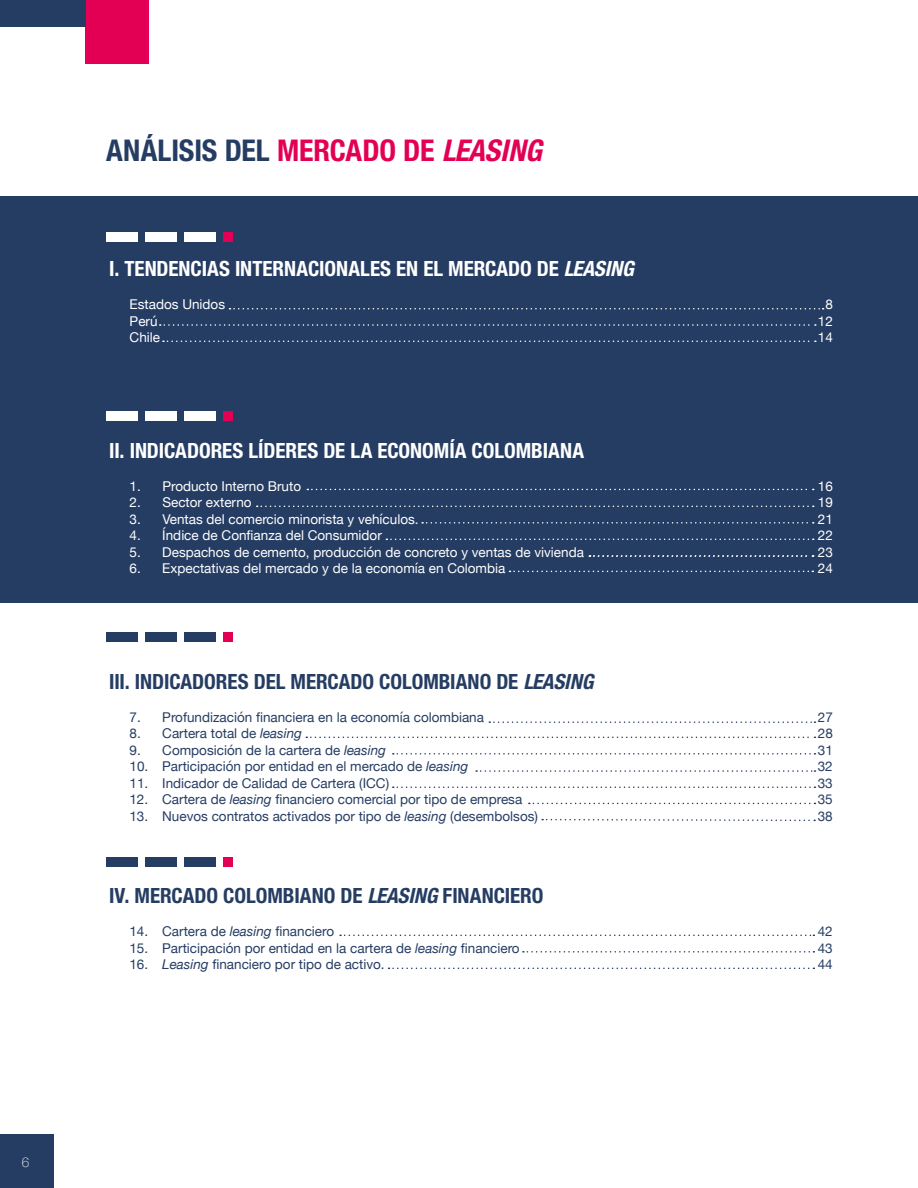
<style>
.page{position:relative;width:918px;height:1188px;background:#fff}
.page>*{position:absolute;margin:0;border:0;box-sizing:border-box;transform-origin:0 0}
.t1{font:700 condensed 30px "Helvetica Neue LT Std";letter-spacing:-.005em;color:#263d63}
.t2{font:700 condensed 21px "Helvetica Neue LT Std";color:#fff}
.t3{font:700 condensed 21px "Helvetica Neue LT Std";color:#263d63}
.t4{font:13.5px "Helvetica Neue";color:#263d63}
.t5{font:13.5px "Helvetica Neue";color:#fff}
.t6{font:100 13.5px "Helvetica Neue";color:#fff}
.s1{color:#e30054}
.s2{font-style:italic;color:#e30054}
.s3{font-style:italic}
</style>
<div class="page">
<div style="left:0;top:1134px;width:54px;height:54px;background:#263d63"></div>
<div style="left:0;top:196px;width:918px;height:407px;background:#263d63"></div>
<div style="left:85px;top:0;width:64px;height:64px;background:#e30054"></div>
<div style="left:0;top:0;width:85px;height:27px;background:#263d63"></div>
<div style="left:107px;top:232px;width:31px;height:10px;background:#fff"></div>
<div style="left:145px;top:232px;width:32px;height:10px;background:#fff"></div>
<div style="left:184px;top:232px;width:31px;height:10px;background:#fff"></div>
<div style="left:223px;top:232px;width:10px;height:10px;background:#e30054"></div>
<div style="left:107px;top:411px;width:31px;height:10px;background:#fff"></div>
<div style="left:145px;top:411px;width:32px;height:10px;background:#fff"></div>
<div style="left:184px;top:411px;width:31px;height:10px;background:#fff"></div>
<div style="left:223px;top:411px;width:10px;height:10px;background:#e30054"></div>
<div style="left:107px;top:632px;width:31px;height:10px;background:#263d63"></div>
<div style="left:145px;top:632px;width:32px;height:10px;background:#263d63"></div>
<div style="left:184px;top:632px;width:31px;height:10px;background:#263d63"></div>
<div style="left:223px;top:632px;width:10px;height:10px;background:#e30054"></div>
<div style="left:107px;top:857px;width:31px;height:10px;background:#263d63"></div>
<div style="left:145px;top:857px;width:32px;height:10px;background:#263d63"></div>
<div style="left:184px;top:857px;width:31px;height:10px;background:#263d63"></div>
<div style="left:223px;top:857px;width:10px;height:10px;background:#e30054"></div>
<svg style="left:160px;top:324px;width:656px;height:2px"></svg>
<svg style="left:163px;top:341px;width:653px;height:1px"></svg>
<svg style="left:230px;top:308px;width:594px;height:1px"></svg>
<svg style="left:307px;top:489px;width:507px;height:1px"></svg>
<svg style="left:257px;top:506px;width:557px;height:1px"></svg>
<svg style="left:422px;top:522px;width:392px;height:2px"></svg>
<svg style="left:386px;top:539px;width:428px;height:1px"></svg>
<svg style="left:589px;top:555px;width:225px;height:2px"></svg>
<svg style="left:489px;top:721px;width:327px;height:2px"></svg>
<svg style="left:306px;top:737px;width:509px;height:1px"></svg>
<svg style="left:393px;top:753px;width:422px;height:2px"></svg>
<svg style="left:476px;top:770px;width:339px;height:2px"></svg>
<svg style="left:393px;top:786px;width:422px;height:2px"></svg>
<svg style="left:529px;top:803px;width:286px;height:1px"></svg>
<svg style="left:340px;top:935px;width:474px;height:1px"></svg>
<svg style="left:522px;top:951px;width:293px;height:2px"></svg>
<svg style="left:542px;top:818px;width:273px;height:4px"></svg>
<svg style="left:509px;top:571px;width:304px;height:1px"></svg>
<svg style="left:387px;top:968px;width:428px;height:1px"></svg>
<p class="t6" style="left:22px;top:1152px;width:9px">6</p>
<h1 class="t1" style="left:106px;top:132px;width:437px">ANÁLISIS DEL <span class="s1">MERCADO DE</span> <span class="s2">LEASING</span></h1>
<h2 class="t2" style="left:109px;top:256px;width:526px">I. TENDENCIAS INTERNACIONALES EN EL MERCADO DE <span class="s3">LEASING</span></h2>
<p class="t5" style="left:130px;top:295px;width:97px">Estados Unidos</p>
<p class="t5" style="left:825px;top:295px;width:9px">8</p>
<p class="t5" style="left:130px;top:311px;width:29px">Perú</p>
<p class="t5" style="left:818px;top:311px;width:17px">12</p>
<p class="t5" style="left:130px;top:328px;width:32px">Chile</p>
<p class="t5" style="left:818px;top:328px;width:17px">14</p>
<h2 class="t2" style="left:109px;top:437px;width:476px">II. INDICADORES LÍDERES DE LA ECONOMÍA COLOMBIANA</h2>
<p class="t5" style="left:130px;top:476px;width:173px">1. Producto Interno Bruto</p>
<p class="t5" style="left:818px;top:476px;width:17px">16</p>
<p class="t5" style="left:130px;top:493px;width:123px">2. Sector externo</p>
<p class="t5" style="left:818px;top:493px;width:17px">19</p>
<p class="t5" style="left:130px;top:509px;width:291px">3. Ventas del comercio minorista y vehículos.</p>
<p class="t5" style="left:818px;top:509px;width:17px">21</p>
<p class="t5" style="left:130px;top:526px;width:254px">4. Índice de Confianza del Consumidor</p>
<p class="t5" style="left:818px;top:526px;width:17px">22</p>
<p class="t5" style="left:130px;top:542px;width:456px">5. Despachos de cemento, producción de concreto y ventas de vivienda</p>
<p class="t5" style="left:818px;top:542px;width:17px">23</p>
<p class="t5" style="left:130px;top:558px;width:377px">6. Expectativas del mercado y de la economía en Colombia</p>
<p class="t5" style="left:818px;top:558px;width:17px">24</p>
<h2 class="t3" style="left:109px;top:668px;width:486px">III. INDICADORES DEL MERCADO COLOMBIANO DE <span class="s3">LEASING</span></h2>
<p class="t4" style="left:130px;top:707px;width:356px">7. Profundización financiera en la economía colombiana</p>
<p class="t4" style="left:818px;top:707px;width:17px">27</p>
<p class="t4" style="left:130px;top:723px;width:174px">8. Cartera total de <span class="s3">leasing</span></p>
<p class="t4" style="left:818px;top:723px;width:17px">28</p>
<p class="t4" style="left:130px;top:740px;width:258px">9. Composición de la cartera de <span class="s3">leasing</span></p>
<p class="t4" style="left:818px;top:740px;width:17px">31</p>
<p class="t4" style="left:130px;top:756px;width:340px">10. Participación por entidad en el mercado de <span class="s3">leasing</span></p>
<p class="t4" style="left:818px;top:756px;width:17px">32</p>
<p class="t4" style="left:129px;top:773px;width:261px">11. Indicador de Calidad de Cartera (ICC)</p>
<p class="t4" style="left:818px;top:773px;width:17px">33</p>
<p class="t4" style="left:129px;top:789px;width:394px">12. Cartera de <span class="s3">leasing</span> financiero comercial por tipo de empresa</p>
<p class="t4" style="left:818px;top:789px;width:17px">35</p>
<p class="t4" style="left:129px;top:806px;width:410px">13. Nuevos contratos activados por tipo de <span class="s3">leasing</span> (desembolsos)</p>
<p class="t4" style="left:818px;top:806px;width:17px">38</p>
<h2 class="t3" style="left:109px;top:883px;width:436px">IV. MERCADO COLOMBIANO DE <span class="s3">LEASING</span> FINANCIERO</h2>
<p class="t4" style="left:129px;top:921px;width:206px">14. Cartera de <span class="s3">leasing</span> financiero</p>
<p class="t4" style="left:818px;top:921px;width:17px">42</p>
<p class="t4" style="left:129px;top:938px;width:392px">15. Participación por entidad en la cartera de <span class="s3">leasing</span> financiero</p>
<p class="t4" style="left:818px;top:938px;width:17px">43</p>
<p class="t4" style="left:129px;top:954px;width:257px">16. <span class="s3">Leasing</span> financiero por tipo de activo.</p>
<p class="t4" style="left:818px;top:954px;width:17px">44</p>
</div>
